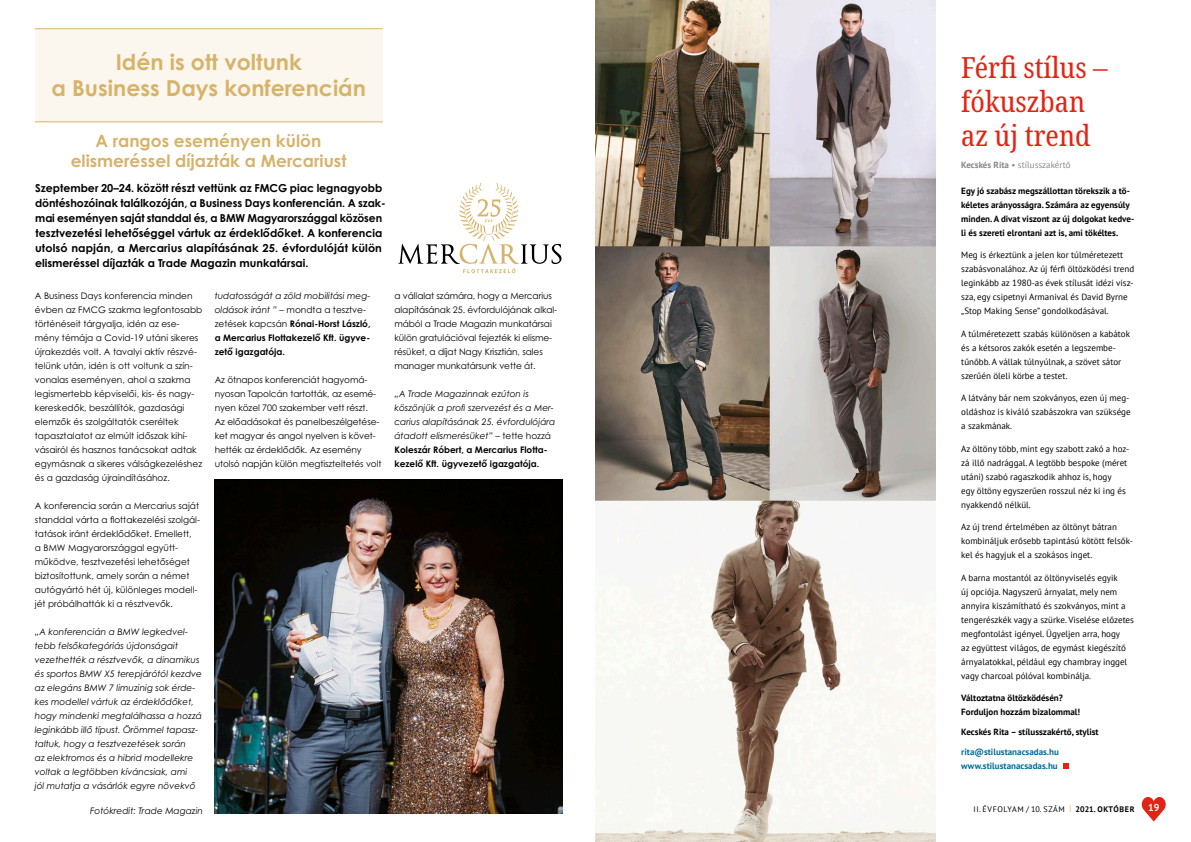
<style>
.page{position:relative;width:1191px;height:842px;background:#fff}
.page>*{position:absolute;margin:0;border:0;box-sizing:border-box;transform-origin:0 0}
.Cim_2__piros{font:condensed 29px/34px "Noto Serif";color:#e32414}
.t1{font:22px/26px "Century Gothic H Bold";color:#d7b36a;text-align:center}
.t2{font:17px/20.4px "Century Gothic H Bold";color:#d7b36a;text-align:center}
.t3{font:11px/15px "Century Gothic H Bold";color:#000}
.t4{font:700 10px "PT Sans";color:#fff}
.t5{font:9px/14px "Century Gothic H";color:#000}
.t6{font:9px/14px "PT Sans";color:#000}
.t7{font:9px/14px "Century Gothic H Italic";color:#000}
.t8{font:700 9px/14px "PT Sans";color:#000}
.t9{font:9px/14px "Century Gothic H Bold";color:#000}
.link{font:700 9px/14px "PT Sans";color:#006d97}
.Cikk_szerzo{font:9px "PT Sans";color:#878786}
.t10{font:8px "PT Sans";letter-spacing:.08em;color:#000}
.s1{font-family:"Century Gothic H Italic"}
.s2{font-family:"Century Gothic H"}
.s3{font-family:"Century Gothic H Bold"}
.s4{font-weight:700}
.s5{color:#f7a61e}
</style>
<div class="page">
<svg style="left:1141px;top:797px;width:24px;height:24px"></svg>
<div style="left:35px;top:29px;width:348px;height:93px;background:#fbf7ef"></div>
<hr style="left:35px;top:28px;width:348px;height:1px;background:#d7b36a">
<hr style="left:35px;top:122px;width:348px;height:1px;background:#d7b36a">
<svg style="left:398px;top:183px;width:164px;height:90px"></svg>
<img style="left:214px;top:479px;width:348px;height:335px">
<img style="left:595px;top:0;width:340px;height:842px">
<svg style="left:1063px;top:763px;width:6px;height:5px"></svg>
<p class="t1" style="left:51px;top:49px;width:316px">Idén is ott voltunk<br>a Business Days konferencián</p>
<p class="t2" style="left:71px;top:130px;width:277px">A rangos eseményen külön elismeréssel díjazták a Mercariust</p>
<p class="t3" style="left:35px;top:180px;width:352px">Szeptember 20–24. között részt vettünk az FMCG piac legnagyobb döntéshozóinak találkozóján, a Business Days konferencián. A szak&shy;mai eseményen saját standdal és, a BMW Magyarországgal közösen tesztvezetési lehetôséggel vártuk az érdeklôdôket. A konferencia utolsó napján, a Mercarius alapításának 25. évfordulóját külön elismeréssel díjazták a Trade Magazin munkatársai.</p>
<p class="t5" style="left:35px;top:289px;width:169px">A Business Days konferencia minden évben az FMCG szakma legfontosabb történéseit tárgyalja, idén az ese&shy;mény témája a Covid-19 utáni sikeres újrakezdés volt. A tavalyi aktív részvé&shy;telünk után, idén is ott voltunk a szín&shy;vonalas eseményen, ahol a szakma legismertebb képviselôi, kis- és nagy&shy;kereskedôk, beszállítók, gazdasági elemzôk és szolgáltatók cseréltek tapasztalatot az elmúlt idôszak kihí&shy;vásairól és hasznos tanácsokat adtak egymásnak a sikeres válságkezeléshez és a gazdaság újraindításához.</p>
<p class="t5" style="left:35px;top:499px;width:167px">A konferencia során a Mercarius saját standdal várta a flottakezelési szolgál&shy;tatások iránt érdeklôdôket. Emellett, a BMW Magyarországgal együtt&shy;mûködve, tesztvezetési lehetôséget biztosítottunk, amely során a német autógyártó hét új, különleges modell&shy;jét próbálhatták ki a résztvevôk.</p>
<p class="t7" style="left:35px;top:625px;width:169px">„A konferencián a BMW legkedvel&shy;tebb felsôkategóriás újdonságait vezethették a résztvevôk, a dinamikus és sportos BMW X5 terepjárótól kezdve az elegáns BMW 7 limuzinig sok érde&shy;kes modellel vártuk az érdeklôdôket, hogy mindenki megtalálhassa a hozzá leginkább illô típust. Örömmel tapasz&shy;taltuk, hogy a tesztvezetések során<br>az elektromos és a hibrid modellekre voltak a legtöbben kíváncsiak, ami<br>jól mutatja a vásárlók egyre növekvô</p>
<p class="t7" style="left:90px;top:803px;width:114px">Fotókredit: Trade Magazin</p>
<p class="t9" style="left:215px;top:289px;width:157px"><span class="s1">tudatosságát a zöld mobilitási meg&shy;oldások iránt ”</span> <span class="s2">– mondta a tesztve&shy;zetések kapcsán</span> Rónai-Horst László, a Mercarius Flottakezelô Kft. ügyve&shy;zetô igazgatója.</p>
<p class="t5" style="left:215px;top:373px;width:168px">Az ötnapos konferenciát hagyomá&shy;nyosan Tapolcán tartották, az esemé&shy;nyen közel 700 szakember vett részt.<br>Az elôadásokat és panelbeszélgetése&shy;ket magyar és angol nyelven is követ&shy;hették az érdeklôdôk. Az esemény utolsó napján külön megtiszteltetés volt</p>
<p class="t5" style="left:394px;top:289px;width:164px">a vállalat számára, hogy a Mercarius alapításának 25. évfordulójának alkal&shy;mából a Trade Magazin munkatársai külön gratulációval fejezték ki elisme&shy;résüket, a díjat Nagy Krisztián, sales manager munkatársunk vette át.</p>
<p class="t7" style="left:394px;top:387px;width:162px">„A Trade Magazinnak ezúton is köszönjük a profi szervezést és a Mer&shy;carius alapításának 25. évfordulójára átadott elismerésüket” <span class="s2">– tette hozzá </span><span class="s3">Koleszár Róbert, a Mercarius Flotta&shy;kezelô Kft. ügyvezetô igazgatója.</span></p>
<p class="Cim_2__piros" style="left:961px;top:51px;width:148px">Férfi stílus – fókuszban az új trend</p>
<p class="Cikk_szerzo" style="left:961px;top:159px;width:111px"><span class="s4">Kecskés Rita</span> • stílusszakértő</p>
<p class="t8" style="left:961px;top:183px;width:174px">Egy jó szabász megszállottan törekszik a tö&shy;kéletes arányosságra. Számára az egyensúly minden. A divat viszont az új dolgokat kedve&shy;li és szereti elrontani azt is, ami tökéltes.</p>
<p class="t6" style="left:961px;top:248px;width:174px">Meg is érkeztünk a jelen kor túlméretezett szabásvonalához. Az új férfi öltözködési trend leginkább az 1980-as évek stílusát idézi vis - sza, egy csipetnyi Armanival és David Byrne „Stop Making Sense” gondolkodásával.</p>
<p class="t6" style="left:961px;top:326px;width:170px">A túlméretezett szabás különösen a kabátok és a kétsoros zakók esetén a legszembe&shy;tűnőbb. A vállak túlnyúlnak, a szövet sátor szerűén öleli körbe a testet.</p>
<p class="t6" style="left:961px;top:391px;width:171px">A látvány bár nem szokványos, ezen új meg&shy;oldáshoz is kiváló szabászokra van szüksége a szakmának.</p>
<p class="t6" style="left:961px;top:441px;width:169px">Az öltöny több, mint egy szabott zakó a hoz&shy;zá illő nadrággal. A legtöbb bespoke (méret utáni) szabó ragaszkodik ahhoz is, hogy<br>egy öltöny egyszerűen rosszul néz ki ing és nyakkendő nélkül.</p>
<p class="t6" style="left:961px;top:520px;width:173px">Az új trend értelmében az öltönyt bátran kombináljuk erősebb tapintású kötött felsők&shy;kel és hagyjuk el a szokásos inget.</p>
<p class="t6" style="left:961px;top:570px;width:174px">A barna mostantól az öltönyviselés egyik<br>új opciója. Nagyszerű árnyalat, mely nem annyira kiszámítható és szokványos, mint a tengerészkék vagy a szürke. Viselése előzetes megfontolást igényel. Ügyeljen arra, hogy<br>az együttest világos, de egymást kiegészítő árnyalatokkal, például egy chambray inggel vagy charcoal pólóval kombinálja.</p>
<p class="t8" style="left:961px;top:691px;width:120px">Változtatna öltözködésén?<br>Forduljon hozzám bizalommal!</p>
<p class="t8" style="left:961px;top:724px;width:139px">Kecskés Rita – stílusszakértő, stylist</p>
<p class="link" style="left:961px;top:744px;width:99px">rita@stilustanacsadas.hu www.stilustanacsadas.hu</p>
<p class="t10" style="left:973px;top:804px;width:163px">II. ÉVFOLYAM / 10. SZÁM <span class="s5">|</span> <span class="s4">2021. OKTÓBER</span></p>
<p class="t4" style="left:1148px;top:801px;width:13px">19</p>
</div>
